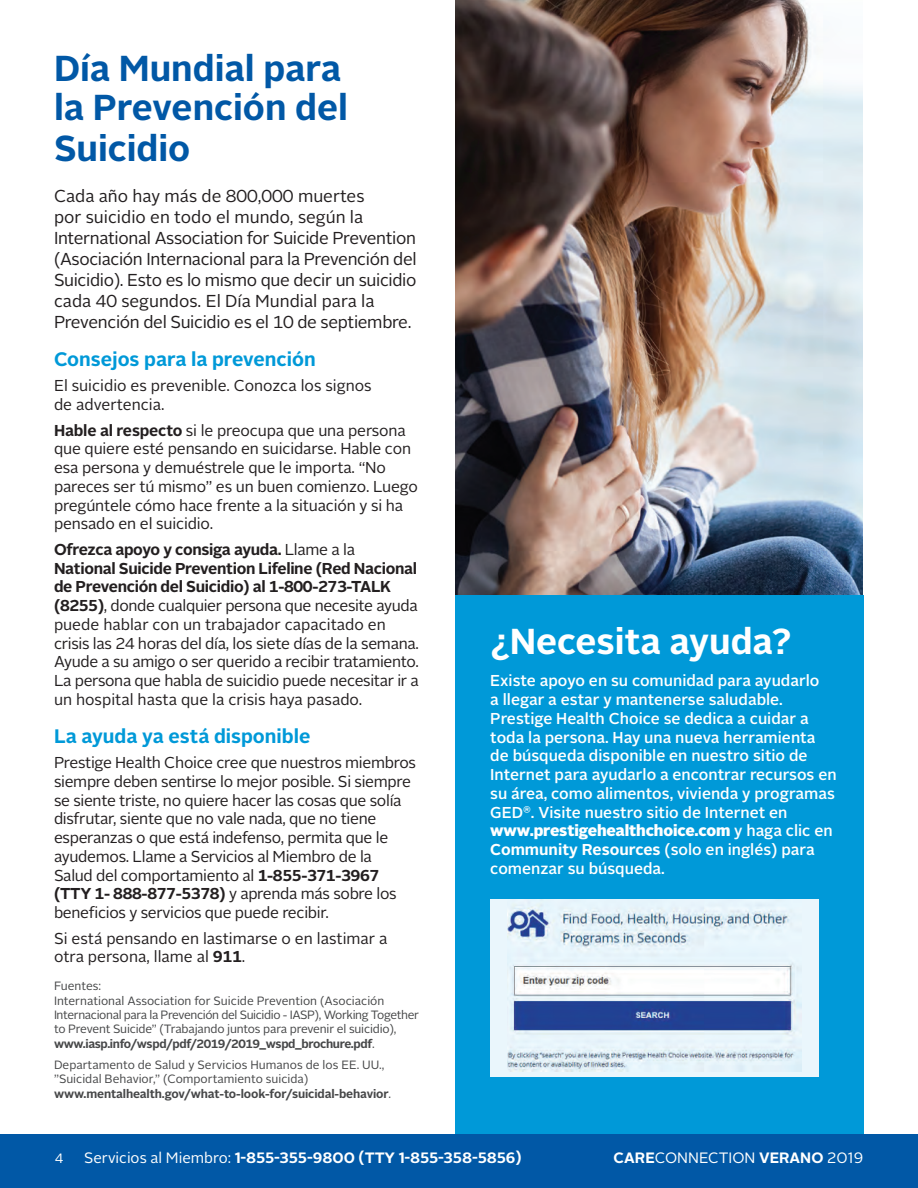
<style>
.page{position:relative;width:918px;height:1188px;background:#fff}
.page>*{position:absolute;margin:0;border:0;box-sizing:border-box;transform-origin:0 0}
.t1{font:700 36px/39.8px "Alright Sans";color:#0158a6}
.t2{font:700 36px "Alright Sans";color:#fff}
.t3{font:700 19.5px "Alright Sans";color:#0099d8}
.t4{font:17.25px/21px "Alright Sans";letter-spacing:-.02em;color:#231f20}
.t5{font:15.75px/18.8px "Alright Sans";letter-spacing:-.02em;color:#231f20}
.t6{font:500 15.75px/18.8px "Alright Sans";color:#fff}
.t7{font:15.75px/18.8px "Alright Sans";color:#231f20}
.t8{font:700 15px "Alright Sans";letter-spacing:-.005em;color:#fff}
.t9{font:15px "Alright Sans";color:#fff}
.t10{font:13.5px "Alright Sans";color:#fff}
.t11{font:12px/14.4px "Alright Sans";letter-spacing:-.005em;color:#464748}
.s1{font-weight:700}
.s2{font-weight:900}
.s3{font-weight:400}
</style>
<div class="page">
<div style="left:0;top:1134px;width:918px;height:54px;background:#0158a6"></div>
<img style="left:456px;top:0;width:406px;height:596px">
<div style="left:456px;top:596px;width:408px;height:538px;background:#0099d8"></div>
<svg style="left:490px;top:899px;width:329px;height:178px;background:#c6d4e5"></svg>
<h2 class="t1" style="left:54px;top:49px;width:295px">Día Mundial para la Prevención del<br>Suicidio</h2>
<p class="t4" style="left:54px;top:186px;width:364px">Cada año hay más de 800,000 muertes<br>por suicidio en todo el mundo, según la International Association for Suicide Prevention (Asociación Internacional para la Prevención del Suicidio). Esto es lo mismo que decir un suicidio cada 40 segundos. El Día Mundial para la Prevención del Suicidio es el 10 de septiembre.</p>
<h3 class="t3" style="left:54px;top:345px;width:263px">Consejos para la prevención</h3>
<p class="t7" style="left:54px;top:377px;width:319px">El suicidio es prevenible. Conozca los signos de advertencia.</p>
<p class="t5" style="left:54px;top:421px;width:365px"><span class="s1">Hable al respecto</span> si le preocupa que una persona que quiere esté pensando en suicidarse. Hable con esa persona y demuéstrele que le importa. “No pareces ser tú mismo” es un buen comienzo. Luego pregúntele cómo hace frente a la situación y si ha pensado en el suicidio.</p>
<p class="t5" style="left:54px;top:540px;width:367px"><span class="s1">Ofrezca apoyo y consiga ayuda.</span> Llame a la <span class="s1">National Suicide Prevention Lifeline (Red Nacional de Prevención del Suicidio) al 1-800-273-TALK (8255)</span>, donde cualquier persona que necesite ayuda puede hablar con un trabajador capacitado en crisis las 24 horas del día, los siete días de la semana.<br>Ayude a su amigo o ser querido a recibir tratamiento.<br>La persona que habla de suicidio puede necesitar ir a un hospital hasta que la crisis haya pasado.</p>
<h3 class="t3" style="left:54px;top:722px;width:258px">La ayuda ya está disponible</h3>
<p class="t5" style="left:54px;top:753px;width:364px">Prestige Health Choice cree que nuestros miembros siempre deben sentirse lo mejor posible. Si siempre se siente triste, no quiere hacer las cosas que solía disfrutar, siente que no vale nada, que no tiene esperanzas o que está indefenso, permita que le ayudemos. Llame a Servicios al Miembro de la<br>Salud del comportamiento al <span class="s1">1-855-371-3967 (TTY 1- 888-877-5378)</span> y aprenda más sobre los beneficios y servicios que puede recibir.</p>
<p class="t7" style="left:54px;top:929px;width:335px">Si está pensando en lastimarse o en lastimar a otra persona, llame al <span class="s1">911</span>.</p>
<p class="t11" style="left:54px;top:979px;width:49px">Fuentes:</p>
<p class="t11" style="left:54px;top:993px;width:367px">International Association for Suicide Prevention (Asociación Internacional para la Prevención del Suicidio - IASP), Working Together to Prevent Suicide” (Trabajando juntos para prevenir el suicidio), <span class="s1">www.iasp.info/wspd/pdf/2019/2019_wspd_brochure.pdf</span>.</p>
<p class="t11" style="left:54px;top:1058px;width:339px">Departamento de Salud y Servicios Humanos de los EE. UU., ”Suicidal Behavior,” (Comportamiento suicida) <span class="s1">www.mentalhealth.gov/what-to-look-for/suicidal-behavior</span>.</p>
<h3 class="t2" style="left:490px;top:616px;width:303px">¿Necesita ayuda?</h3>
<p class="t6" style="left:490px;top:672px;width:348px">Existe apoyo en su comunidad para ayudarlo<br>a llegar a estar y mantenerse saludable.<br>Prestige Health Choice se dedica a cuidar a toda la persona. Hay una nueva herramienta de búsqueda disponible en nuestro sitio de Internet para ayudarlo a encontrar recursos en su área, como alimentos, vivienda y programas GED<sup>®</sup>. Visite nuestro sitio de Internet en <span class="s2">www.prestigehealthchoice.com</span> y haga clic en <span class="s1">Community Resources</span> (solo en inglés) para comenzar su búsqueda.</p>
<p class="t10" style="left:55px;top:1150px;width:10px">4</p>
<p class="t8" style="left:84px;top:1148px;width:439px"><span class="s3">Servicios al Miembro:</span> 1-855-355-9800 (TTY 1-855-358-5856)</p>
<p class="t9" style="left:614px;top:1148px;width:251px"><span class="s1">CARE</span>CONNECTION <span class="s1">VERANO</span> 2019</p>
</div>
